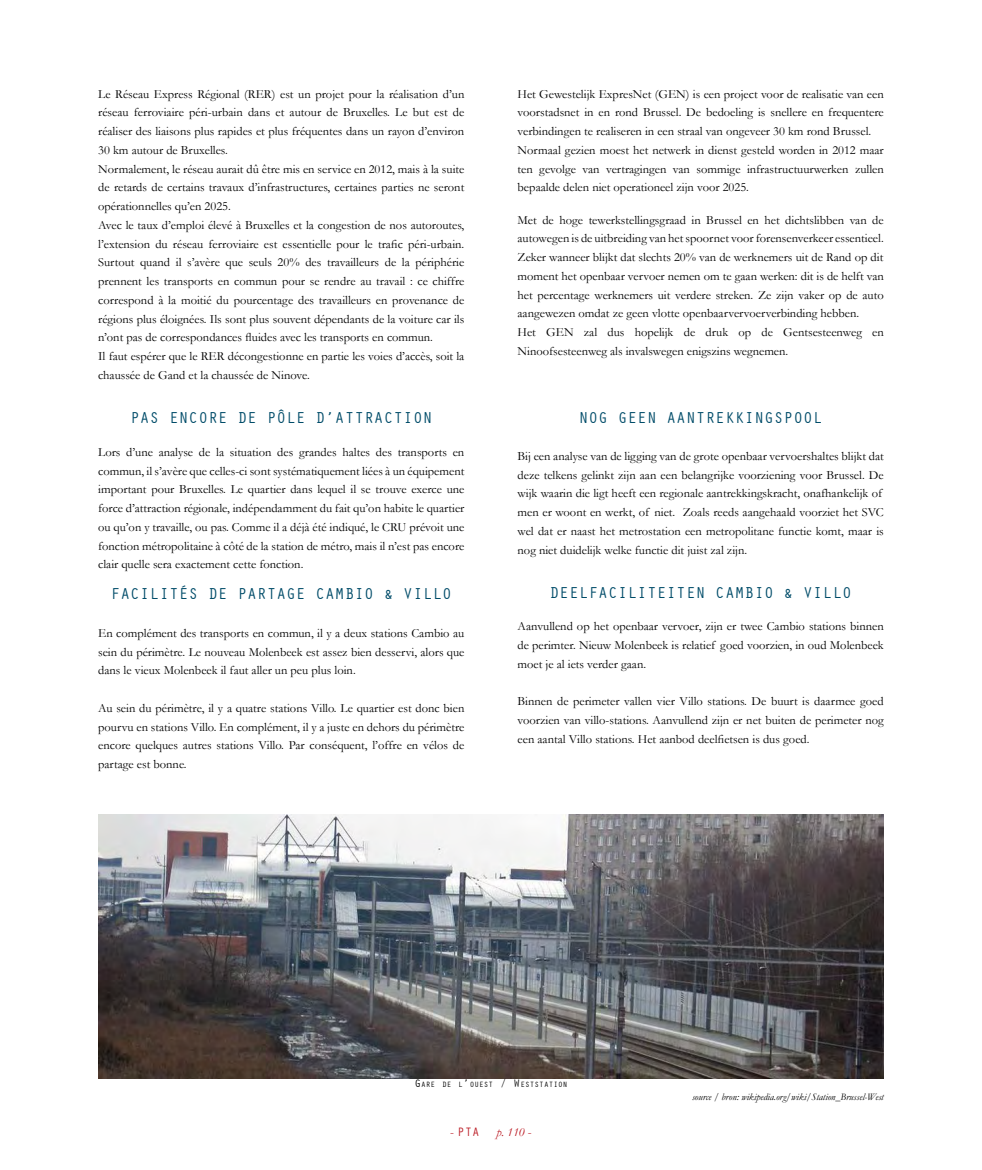
<style>
.page{position:relative;width:982px;height:1170px;background:#fff}
.page>*{position:absolute;margin:0;border:0;box-sizing:border-box;transform-origin:0 0}
.t1{font:16.25px "Orator";color:#004c69}
.t2{font:12.5px/18.8px "Garamond";color:#000;text-align:justify}
.t3{font:italic 12.5px "Garamond";color:#bb1c25}
.t4{font:12.5px "Orator";color:#bb1c25}
.t5{font:italic 10px "Garamond";color:#000}
.t6{font:7.88px "Orator";color:#000}
.s1{font-size:11.25px}
.s2{font-family:"Garamond"}
.s3{font-style:normal}
</style>
<div class="page">
<img style="left:98px;top:814px;width:785px;height:263px">
<p class="t2" style="left:98px;top:84px;width:368px;text-align:left">Le Réseau Express Régional (RER) est un projet pour la réalisation d’un réseau ferroviaire péri-urbain dans et autour de Bruxelles. Le but est de réaliser des liaisons plus rapides et plus fréquentes dans un rayon d’environ 30 km autour de Bruxelles.<br>Normalement, le réseau aurait dû être mis en service en 2012, mais à la suite de retards de certains travaux d’infrastructures, certaines parties ne seront opérationnelles qu’en 2025.<br>Avec le taux d’emploi élevé à Bruxelles et la congestion de nos autoroutes, l’extension du réseau ferroviaire est essentielle pour le trafic péri-urbain.<br>Surtout quand il s’avère que seuls 20% des travailleurs de la périphérie prennent les transports en commun pour se rendre au travail : ce chiffre correspond à la moitié du pourcentage des travailleurs en provenance de régions plus éloignées. Ils sont plus souvent dépendants de la voiture car ils n’ont pas de correspondances fluides avec les transports en commun.<br>Il faut espérer que le RER décongestionne en partie les voies d’accès, soit la chaussée de Gand et la chaussée de Ninove.</p>
<h1 class="t1" style="left:130px;top:410px;width:304px">PAS ENCORE DE PÔLE D’ATTRACTION</h1>
<p class="t2" style="left:98px;top:442px;width:368px">Lors d’une analyse de la situation des grandes haltes des transports en commun, il s’avère que celles-ci sont systématiquement liées à un équipement important pour Bruxelles. Le quartier dans lequel il se trouve exerce une force d’attraction régionale, indépendamment du fait qu’on habite le quartier ou qu’on y travaille, ou pas. Comme il a déjà été indiqué, le CRU prévoit une fonction métropolitaine à côté de la station de métro, mais il n’est pas encore clair quelle sera exactement cette fonction.</p>
<h1 class="t1" style="left:111px;top:585px;width:343px">FACILITÉS DE PARTAGE CAMBIO &amp; VILLO</h1>
<p class="t2" style="left:98px;top:623px;width:368px">En complément des transports en commun, il y a deux stations Cambio au sein du périmètre. Le nouveau Molenbeek est assez bien desservi, alors que dans le vieux Molenbeek il faut aller un peu plus loin.</p>
<p class="t2" style="left:98px;top:698px;width:368px">Au sein du périmètre, il y a quatre stations Villo. Le quartier est donc bien pourvu en stations Villo. En complément, il y a juste en dehors du périmètre encore quelques autres stations Villo. Par conséquent, l’offre en vélos de partage est bonne.</p>
<p class="t2" style="left:517px;top:84px;width:368px;text-align:left">Het Gewestelijk ExpresNet (GEN) is een project voor de realisatie van een voorstadsnet in en rond Brussel. De bedoeling is snellere en frequentere verbindingen te realiseren in een straal van ongeveer 30 km rond Brussel.<br>Normaal gezien moest het netwerk in dienst gesteld worden in 2012 maar ten gevolge van vertragingen van sommige infrastructuurwerken zullen bepaalde delen niet operationeel zijn voor 2025.</p>
<p class="t2" style="left:517px;top:210px;width:368px;text-align:left">Met de hoge tewerkstellingsgraad in Brussel en het dichtslibben van de autowegen is de uitbreiding van het spoornet voor forensenverkeer essentieel.<br>Zeker wanneer blijkt dat slechts 20% van de werknemers uit de Rand op dit moment het openbaar vervoer nemen om te gaan werken: dit is de helft van het percentage werknemers uit verdere streken. Ze zijn vaker op de auto aangewezen omdat ze geen vlotte openbaarvervoerverbinding hebben.<br>Het GEN zal dus hopelijk de druk op de Gentsesteenweg en Ninoofsesteenweg als invalswegen enigszins wegnemen.</p>
<h1 class="t1" style="left:578px;top:410px;width:245px">NOG GEEN AANTREKKINGSPOOL</h1>
<p class="t2" style="left:517px;top:446px;width:368px;text-align:left">Bij een analyse van de ligging van de grote openbaar vervoershaltes blijkt dat deze telkens gelinkt zijn aan een belangrijke voorziening voor Brussel. De wijk waarin die ligt heeft een regionale aantrekkingskracht, onafhankelijk of men er woont en werkt, of niet. Zoals reeds aangehaald voorziet het SVC wel dat er naast het metrostation een metropolitane functie komt, maar is nog niet duidelijk welke functie dit juist zal zijn.</p>
<h1 class="t1" style="left:549px;top:584px;width:304px">DEELFACILITEITEN CAMBIO &amp; VILLO</h1>
<p class="t2" style="left:517px;top:616px;width:368px">Aanvullend op het openbaar vervoer, zijn er twee Cambio stations binnen de perimter. Nieuw Molenbeek is relatief goed voorzien, in oud Molenbeek moet je al iets verder gaan.</p>
<p class="t2" style="left:517px;top:691px;width:368px">Binnen de perimeter vallen vier Villo stations. De buurt is daarmee goed voorzien van villo-stations. Aanvullend zijn er net buiten de perimeter nog een aantal Villo stations. Het aanbod deelfietsen is dus goed.</p>
<p class="t6" style="left:414px;top:1079px;width:155px"><span class="s1">G</span>ARE DE L <span class="s1">’</span>OUEST <span class="s1">/ W</span> ESTSTATION</p>
<p class="t4" style="left:450px;top:1125px;width:31px"><span class="s2">-</span> PTA</p>
<p class="t3" style="left:496px;top:1123px;width:37px">p. 110 <span class="s3">-</span></p>
<p class="t5" style="left:692px;top:1090px;width:193px">source / bron: wikipedia.org/wiki/Station_Brussel-West</p>
</div>
